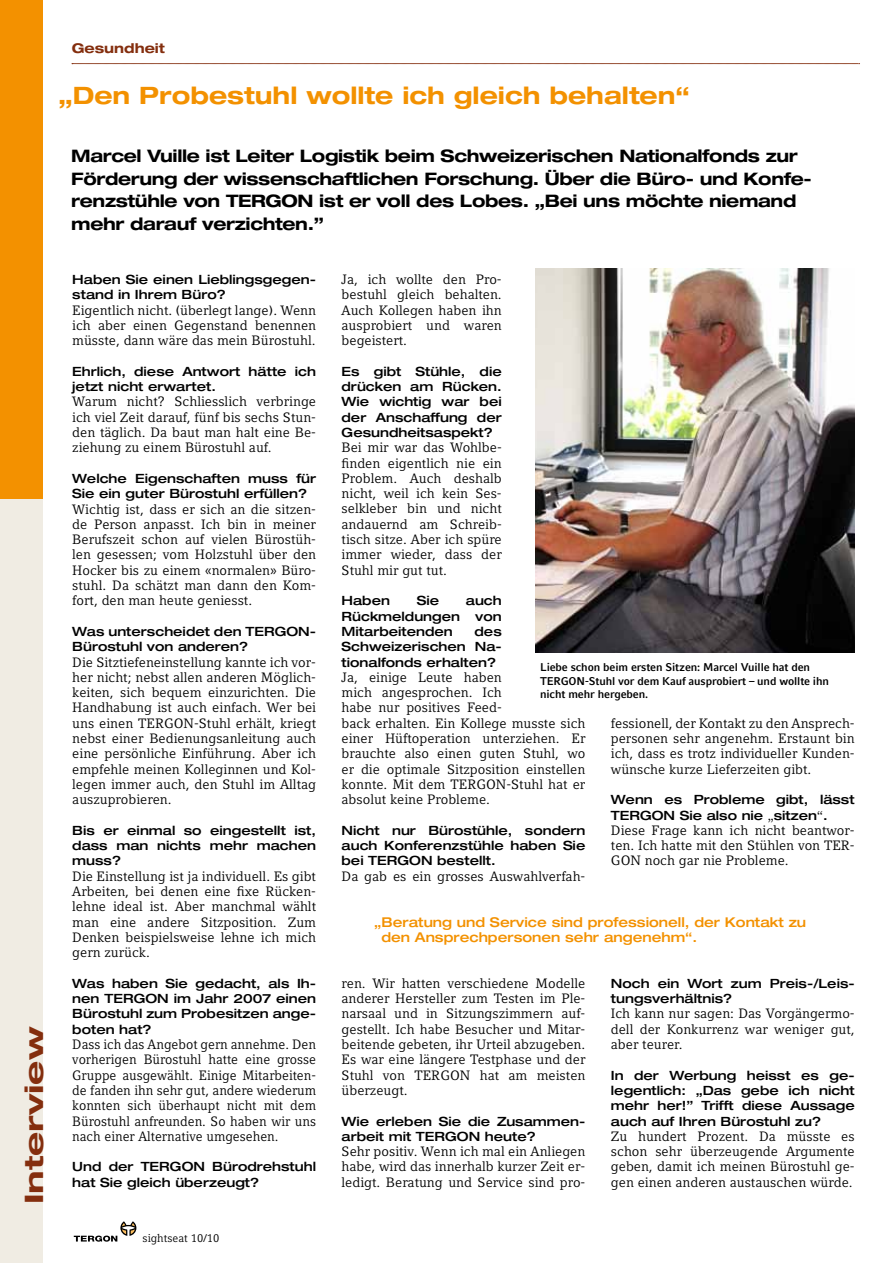
<style>
.page{position:relative;width:893px;height:1263px;background:#fff}
.page>*{position:absolute;margin:0;border:0;box-sizing:border-box;transform-origin:0 0}
.t1{font:700 expanded 25.5px "Helvetica Neue";color:#842e0e;scale:1.25 1}
.t2{font:700 expanded 24px "Helvetica Neue";color:#f39100}
.t3{font:700 expanded 17.25px/22.5px "Helvetica Neue";letter-spacing:-.02em;color:#000}
.t4{font:13.5px/15.3px "Compatil Letter LT";color:#000;text-align:justify}
.t5{font:500 expanded 13.5px/15.3px "Helvetica Neue";color:#f39100}
.t6{font:700 expanded 13.5px "Helvetica Neue";color:#842e0e}
.t7{font:500 expanded 12.75px/15.3px "Helvetica Neue";color:#000}
.t8{font:700 11.25px/13.5px "Compatil Fact LT";letter-spacing:-.01em;color:#000}
.t9{font:11.25px "Compatil Letter LT";color:#000}
.s1{font-family:"Mirage BSK";font-weight:400;font-stretch:normal}
</style>
<div class="page">
<div style="left:0;top:325px;width:43px;height:938px;background:#f0ece3"></div>
<div style="left:0;top:0;width:43px;height:498px;background:#f39100"></div>
<img style="left:536px;top:269px;width:319px;height:383px">
<svg style="left:72px;top:63px;width:788px;height:1px"></svg>
<svg style="left:74px;top:1221px;width:62px;height:21px"></svg>
<p class="t6" style="left:72px;top:39px;width:95px">Gesundheit</p>
<h2 class="t2" style="left:58px;top:81px;width:633px">„Den Probestuhl wollte ich gleich behalten“</h2>
<p class="t3" style="left:71px;top:144px;width:742px">Marcel Vuille ist Leiter Logistik beim Schweizerischen Nationalfonds zur Förderung der wissenschaftlichen Forschung. Über die Büro- und Konfe&shy;renzstühle von TERGON ist er voll des Lobes. „Bei uns möchte niemand mehr darauf verzichten.”</p>
<h1 class="t1" style="left:18px;top:1204px;width:144px;rotate:-90deg">Interview</h1>
<p class="t7" style="left:72px;top:271px;width:245px">Haben Sie einen Lieblingsgegen&shy;stand in Ihrem Büro?</p>
<p class="t4" style="left:72px;top:302px;width:245px">Eigentlich nicht. (überlegt lange). Wenn ich aber einen Gegenstand benennen müsste, dann wäre das mein Bürostuhl.</p>
<p class="t7" style="left:72px;top:363px;width:245px">Ehrlich, diese Antwort hätte ich jetzt nicht erwartet.</p>
<p class="t4" style="left:72px;top:394px;width:245px">Warum nicht? Schliesslich verbringe ich viel Zeit darauf, fünf bis sechs Stun&shy;den täglich. Da baut man halt eine Be&shy;ziehung zu einem Bürostuhl auf.</p>
<p class="t7" style="left:72px;top:470px;width:245px">Welche Eigenschaften muss für<br>Sie ein guter Bürostuhl erfüllen?</p>
<p class="t4" style="left:72px;top:501px;width:245px">Wichtig ist, dass er sich an die sitzen&shy;de Person anpasst. Ich bin in meiner Berufszeit schon auf vielen Bürostüh&shy;len gesessen; vom Holzstuhl über den Hocker bis zu einem «normalen» Büro&shy;stuhl. Da schätzt man dann den Kom&shy;fort, den man heute geniesst.</p>
<p class="t7" style="left:72px;top:623px;width:245px">Was unterscheidet den TERGON-<br>Bürostuhl von anderen?</p>
<p class="t4" style="left:72px;top:654px;width:245px">Die Sitztiefeneinstellung kannte ich vor&shy;her nicht; nebst allen anderen Möglich&shy;keiten, sich bequem einzurichten. Die Handhabung ist auch einfach. Wer bei uns einen TERGON-Stuhl erhält, kriegt nebst einer Bedienungsanleitung auch eine persönliche Einführung. Aber ich empfehle meinen Kolleginnen und Kol&shy;legen immer auch, den Stuhl im Alltag auszuprobieren.</p>
<p class="t7" style="left:72px;top:822px;width:245px;text-align:justify">Bis er einmal so eingestellt ist, dass man nichts mehr machen muss?</p>
<p class="t4" style="left:72px;top:868px;width:245px">Die Einstellung ist ja individuell. Es gibt Arbeiten, bei denen eine fixe Rücken&shy;lehne ideal ist. Aber manchmal wählt man eine andere Sitzposition. Zum Denken beispielsweise lehne ich mich gern zurück.</p>
<p class="t7" style="left:72px;top:975px;width:245px;text-align:justify">Was haben Sie gedacht, als Ih&shy;nen TERGON im Jahr 2007 einen Bürostuhl zum Probesitzen ange&shy;boten hat?</p>
<p class="t4" style="left:72px;top:1037px;width:245px">Dass ich das Angebot gern annehme. Den vorherigen Bürostuhl hatte eine grosse Gruppe ausgewählt. Einige Mitarbeiten&shy;de fanden ihn sehr gut, andere wiederum konnten sich überhaupt nicht mit dem Bürostuhl anfreunden. So haben wir uns nach einer Alternative umgesehen.</p>
<p class="t7" style="left:72px;top:1159px;width:245px">Und der TERGON Bürodrehstuhl hat Sie gleich überzeugt?</p>
<p class="t9" style="left:143px;top:1231px;width:78px">sightseat 10/10</p>
<p class="t4" style="left:342px;top:272px;width:162px">Ja, ich wollte den Pro&shy;bestuhl gleich behalten.<br>Auch Kollegen haben ihn ausprobiert und waren begeistert.</p>
<p class="t7" style="left:342px;top:363px;width:162px;text-align:justify">Es gibt Stühle, die drücken am Rücken.<br>Wie wichtig war bei der Anschaffung der Gesundheitsaspekt?</p>
<p class="t4" style="left:342px;top:440px;width:162px">Bei mir war das Wohlbe&shy;finden eigentlich nie ein Problem. Auch deshalb nicht, weil ich kein Ses&shy;selkleber bin und nicht andauernd am Schreib&shy;tisch sitze. Aber ich spüre immer wieder, dass der Stuhl mir gut tut.</p>
<p class="t7" style="left:342px;top:593px;width:50px">Haben</p>
<p class="t7" style="left:417px;top:593px;width:24px">Sie</p>
<p class="t7" style="left:342px;top:593px;width:162px;text-align:justify;text-indent:124px">auch Rückmeldungen von Mitarbeitenden</p>
<p class="t7" style="left:342px;top:623px;width:162px;text-align:justify;text-indent:133px">des Schweizerischen Na&shy;tionalfonds erhalten?</p>
<p class="t4" style="left:342px;top:669px;width:245px;text-align:left">Ja, einige Leute haben<br>mich angesprochen. Ich<br>habe nur positives Feed-<br>back erhalten. Ein Kollege musste sich einer Hüftoperation unterziehen. Er brauchte also einen guten Stuhl, wo er die optimale Sitzposition einstellen konnte. Mit dem TERGON-Stuhl hat er absolut keine Probleme.</p>
<p class="t7" style="left:342px;top:822px;width:245px;text-align:justify">Nicht nur Bürostühle, sondern auch Konferenzstühle haben Sie bei TERGON bestellt.</p>
<p class="t4" style="left:342px;top:868px;width:245px">Da gab es ein grosses Auswahlverfah-</p>
<p class="t8" style="left:540px;top:660px;width:291px">Liebe schon beim ersten Sitzen: Marcel Vuille hat den<br>TERGON-Stuhl vor dem Kauf ausprobiert – und wollte ihn nicht mehr hergeben.</p>
<p class="t4" style="left:611px;top:715px;width:245px">fessionell, der Kontakt zu den Ansprech&shy;personen sehr angenehm. Erstaunt bin ich, dass es trotz individueller Kunden&shy;wünsche kurze Lieferzeiten gibt.</p>
<p class="t7" style="left:611px;top:792px;width:245px">Wenn es Probleme gibt, lässt<br>TERGON Sie also nie <span class="s1">„</span>sitzen<span class="s1">“</span>.</p>
<p class="t4" style="left:611px;top:822px;width:245px">Diese Frage kann ich nicht beantwor&shy;ten. Ich hatte mit den Stühlen von TER-GON noch gar nie Probleme.</p>
<p class="t5" style="left:381px;top:914px;width:426px;text-indent:-7px">„Beratung und Service sind professionell, der Kontakt zu den Ansprechpersonen sehr angenehm“.</p>
<p class="t4" style="left:342px;top:975px;width:245px">ren. Wir hatten verschiedene Modelle anderer Hersteller zum Testen im Ple&shy;narsaal und in Sitzungszimmern auf&shy;gestellt. Ich habe Besucher und Mitar&shy;beitende gebeten, ihr Urteil abzugeben.<br>Es war eine längere Testphase und der Stuhl von TERGON hat am meisten überzeugt.</p>
<p class="t7" style="left:342px;top:1113px;width:245px">Wie erleben Sie die Zusammen&shy;arbeit mit TERGON heute?</p>
<p class="t4" style="left:342px;top:1144px;width:245px">Sehr positiv. Wenn ich mal ein Anliegen habe, wird das innerhalb kurzer Zeit er&shy;ledigt. Beratung und Service sind pro-</p>
<p class="t7" style="left:611px;top:975px;width:245px">Noch ein Wort zum Preis-/Leis&shy;tungsverhältnis?</p>
<p class="t4" style="left:611px;top:1006px;width:245px">Ich kann nur sagen: Das Vorgängermo&shy;dell der Konkurrenz war weniger gut, aber teurer.</p>
<p class="t7" style="left:611px;top:1067px;width:245px;text-align:justify">In der Werbung heisst es ge&shy;legentlich: „Das gebe ich nicht mehr her!” Trifft diese Aussage auch auf Ihren Bürostuhl zu?</p>
<p class="t4" style="left:611px;top:1128px;width:245px">Zu hundert Prozent. Da müsste es schon sehr überzeugende Argumente geben, damit ich meinen Bürostuhl ge&shy;gen einen anderen austauschen würde.</p>
</div>
